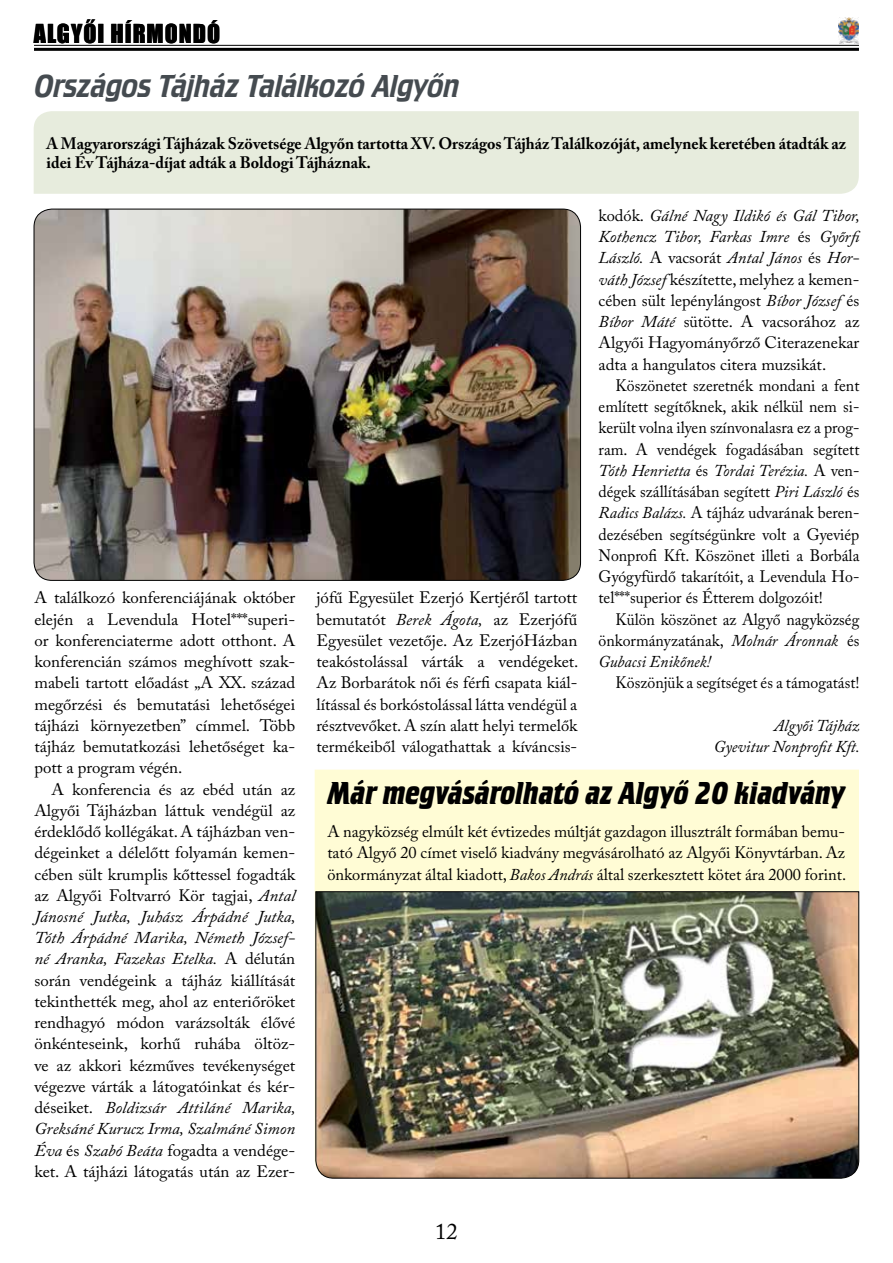
<style>
.page{position:relative;width:893px;height:1263px;background:#fff}
.page>*{position:absolute;margin:0;border:0;box-sizing:border-box;transform-origin:0 0}
.t1{font:700 33px "Crillee TOT";color:#000;scale:.8 1}
.t2{font:33px "Crillee TOT";color:#454b50;scale:.91 1}
.t3{font:24px "Impact";letter-spacing:.04em;color:#000}
.t4{font:22.5px "Adobe Caslon Pro";color:#000}
.t5{font:16.5px/21.3px "Adobe Caslon Pro";color:#000;text-align:justify}
.t6{font:16.5px/21.3px "Adobe Caslon Pro";color:#000;text-align:justify;scale:.96 1}
.t7{font:700 16.5px/19.8px "Adobe Caslon Pro";color:#000}
.t8{font:italic 16.5px/21.3px "Adobe Caslon Pro";color:#000;text-align:right}
.s1{font-style:italic}
</style>
<div class="page">
<hr style="left:34px;top:45px;width:825px;height:1px;background:#000">
<hr style="left:34px;top:48px;width:825px;height:3px;background:#000">
<img style="left:838px;top:17px;width:21px;height:26px">
<div style="left:34px;top:111px;width:825px;height:83px;background:#e7ecdd"></div>
<img style="left:34px;top:209px;width:546px;height:371px">
<div style="left:315px;top:770px;width:544px;height:121px;background:#fffcd5"></div>
<img style="left:315px;top:891px;width:544px;height:287px">
<h2 class="t3" style="left:34px;top:15px;width:188px">ALGYŐI HÍRMONDÓ</h2>
<h1 class="t2" style="left:34px;top:68px;width:468px">Országos Tájház Találkozó Algyőn</h1>
<p class="t7" style="left:46px;top:133px;width:801px">A Magyarországi Tájházak Szövetsége Algyőn tartotta XV. Országos Tájház Találkozóját, amelynek keretében átadták az idei Év Tájháza-díjat adták a Boldogi Tájháznak.</p>
<p class="t5" style="left:34px;top:587px;width:262px">A találkozó konferenciájának október elején a Levendula Hotel***superi&shy;or konferenciaterme adott otthont. A konferencián számos meghívott szak&shy;mabeli tartott előadást „A XX. század megőrzési és bemutatási lehetőségei tájházi környezetben” címmel. Több tájház bemutatkozási lehetőséget ka&shy;pott a program végén.</p>
<p class="t5" style="left:34px;top:778px;width:263px;text-indent:17px">A konferencia és az ebéd után az Algyői Tájházban láttuk vendégül az érdeklődő kollégákat. A tájházban ven&shy;dégeinket a délelőtt folyamán kemen&shy;cében sült krumplis kőttessel fogadták az Algyői Foltvarró Kör tagjai, <span class="s1">Antal Jánosné Jutka, Juhász Árpádné Jutka, Tóth Árpádné Marika, Németh József&shy;né Aranka, Fazekas Etelka.</span> A délután során vendégeink a tájház kiállítását tekinthették meg, ahol az enteriőröket rendhagyó módon varázsolták élővé önkénteseink, korhű ruhába öltöz&shy;ve az akkori kézműves tevékenységet végezve várták a látogatóinkat és kér&shy;déseiket. <span class="s1">Boldizsár Attiláné Marika, Greksáné Kurucz Irma, Szalmáné Simon Éva</span> és <span class="s1">Szabó Beáta</span> fogadta a vendége&shy;ket. A tájházi látogatás után az Ezer-</p>
<p class="t5" style="left:316px;top:587px;width:263px">jófű Egyesület Ezerjó Kertjéről tartott bemutatót <span class="s1">Berek Ágota,</span> az Ezerjófű Egyesület vezetője. Az EzerjóHázban teakóstolással várták a vendégeket.<br>Az Borbarátok női és férfi csapata kiál&shy;lítással és borkóstolással látta vendégül a résztvevőket. A szín alatt helyi termelők termékeiből válogathattak a kíváncsis-</p>
<p class="t5" style="left:599px;top:205px;width:267px;text-align:left">kodók. <span class="s1">Gálné Nagy Ildikó és Gál Tibor, Kothencz Tibor, Farkas Imre</span> és <span class="s1">Győrfi László.</span> A vacsorát <span class="s1">Antal János</span> és <span class="s1">Hor&shy;váth József</span> készítette, melyhez a kemen&shy;cében sült lepénylángost <span class="s1">Bíbor József</span> és <span class="s1">Bíbor Máté</span> sütötte. A vacsorához az Algyői Hagyományőrző Citerazenekar adta a hangulatos citera muzsikát.</p>
<p class="t6" style="left:599px;top:375px;width:273px;text-indent:17px">Köszönetet szeretnék mondani a fent említett segítőknek, akik nélkül nem si&shy;került volna ilyen színvonalasra ez a prog&shy;ram. A vendégek fogadásában segített <span class="s1">Tóth Henrietta</span> és <span class="s1">Tordai Terézia.</span> A ven&shy;dégek szállításában segített <span class="s1">Piri László</span> és <span class="s1">Radics Balázs.</span> A tájház udvarának beren&shy;dezésében segítségünkre volt a Gyeviép Nonprofi Kft. Köszönet illeti a Borbála Gyógyfürdő takarítóit, a Levendula Ho&shy;tel***superior és Étterem dolgozóit!</p>
<p class="t6" style="left:599px;top:608px;width:273px;text-indent:17px">Külön köszönet az Algyő nagyközség önkormányzatának, <span class="s1">Molnár Áronnak</span> és <span class="s1">Gubacsi Enikőnek!</span></p>
<p class="t6" style="left:616px;top:672px;width:255px">Köszönjük a segítséget és a támogatást!</p>
<p class="t8" style="left:714px;top:714px;width:148px">Algyői Tájház<br>Gyevitur Nonprofit Kft.</p>
<h1 class="t1" style="left:327px;top:775px;width:648px">Már megvásárolható az Algyő 20 kiadvány</h1>
<p class="t5" style="left:327px;top:821px;width:520px">A nagyközség elmúlt két évtizedes múltját gazdagon illusztrált formában bemu&shy;tató Algyő 20 címet viselő kiadvány megvásárolható az Algyői Könyvtárban. Az önkormányzat által kiadott, <span class="s1">Bakos András</span> által szerkesztett kötet ára 2000 forint.</p>
<h3 class="t4" style="left:435px;top:1218px;width:24px">12</h3>
</div>
